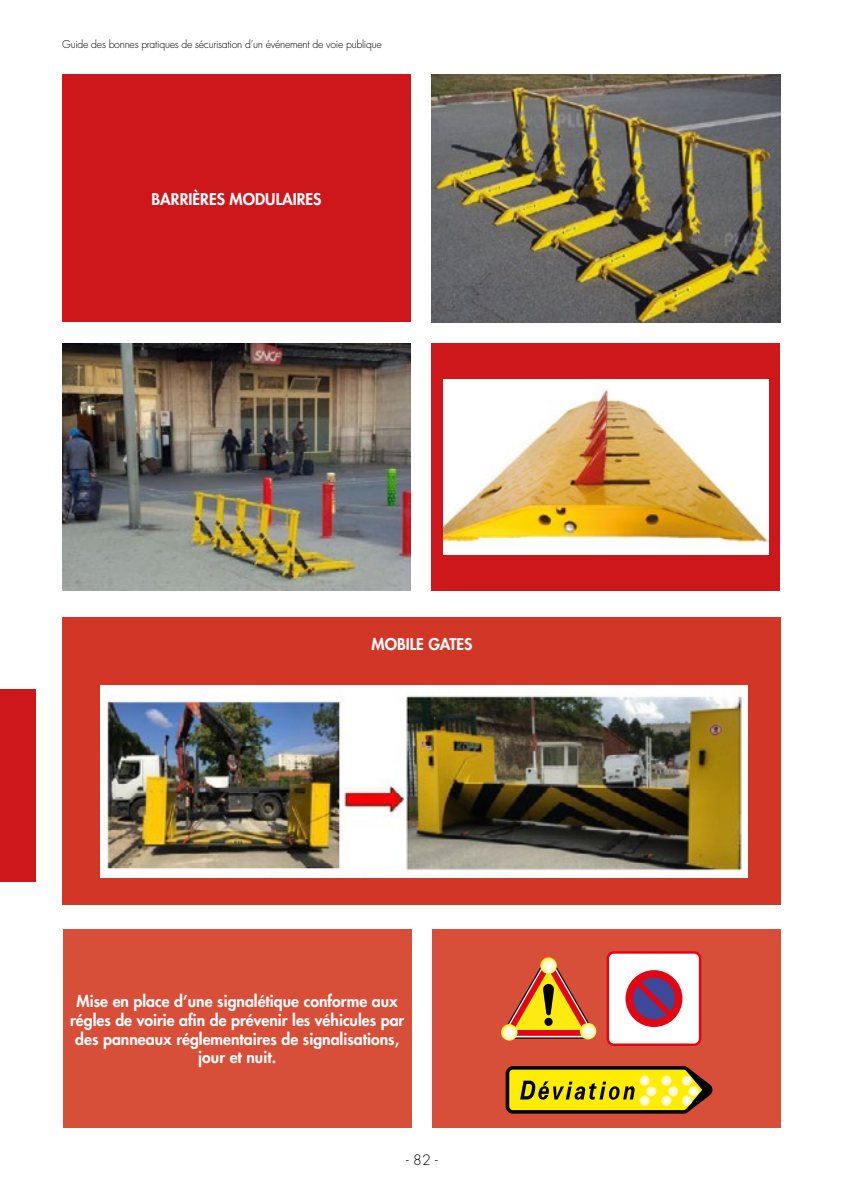
<style>
.page{position:relative;width:844px;height:1191px;background:#fff}
.page>*{position:absolute;margin:0;border:0;box-sizing:border-box;transform-origin:0 0}
.t1{font:800 15.75px/18.9px "Futura Std";color:#fff;text-align:center}
.t2{font:300 14px "Futura Std";color:#000}
.t3{font:300 10.5px "Futura Std";letter-spacing:-.025em;color:#000}
</style>
<div class="page">
<div style="left:62px;top:74px;width:348px;height:248px;background:#cd171a"></div>
<img style="left:431px;top:74px;width:349px;height:248px">
<img style="left:62px;top:343px;width:348px;height:247px">
<div style="left:431px;top:343px;width:349px;height:247px;background:#cd171a"></div>
<img style="left:443px;top:379px;width:325px;height:175px">
<div style="left:62px;top:616px;width:718px;height:288px;background:#d23627"></div>
<img style="left:101px;top:685px;width:646px;height:193px">
<div style="left:0;top:690px;width:36px;height:192px;background:#cd171a"></div>
<div style="left:63px;top:929px;width:348px;height:199px;background:#d74f38"></div>
<div style="left:432px;top:929px;width:348px;height:199px;background:#d74f38"></div>
<svg style="left:502px;top:959px;width:92px;height:79px"></svg>
<svg style="left:606px;top:951px;width:95px;height:95px"></svg>
<div style="left:609px;top:953px;width:89px;height:90px;background:#fff;border-radius:5px"></div>
<div style="left:625px;top:970px;width:57px;height:57px;background:#e30613;border-radius:50%"></div>
<svg style="left:633px;top:977px;width:41px;height:42px"></svg>
<svg style="left:540px;top:957px;width:16px;height:17px"></svg>
<svg style="left:501px;top:1024px;width:16px;height:16px"></svg>
<svg style="left:579px;top:1023px;width:17px;height:16px"></svg>
<svg style="left:505px;top:1066px;width:208px;height:47px;background:#bda812"></svg>
<p class="t3" style="left:62px;top:38px;width:321px">Guide des bonnes pratiques de sécurisation d’un événement de voie publique</p>
<p class="t1" style="left:151px;top:189px;width:171px">BARRIÈRES MODULAIRES</p>
<p class="t1" style="left:371px;top:635px;width:102px">MOBILE GATES</p>
<p class="t1" style="left:70px;top:991px;width:335px">Mise en place d’une signalétique conforme aux régles de voirie afin de prévenir les véhicules par des panneaux réglementaires de signalisations, jour et nuit.</p>
<p class="t2" style="left:406px;top:1151px;width:33px">- 82 -</p>
</div>
